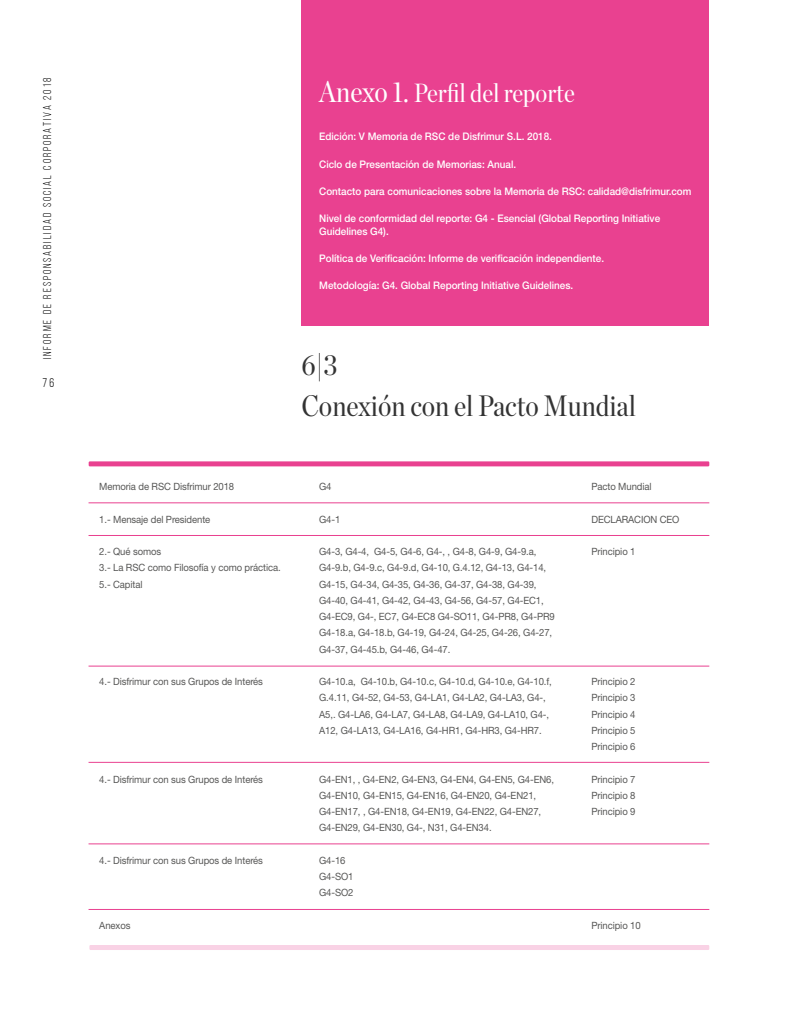
<style>
.page{position:relative;width:798px;height:1028px;background:#fff}
.page>*{position:absolute;margin:0;border:0;box-sizing:border-box;transform-origin:0 0}
.t1{font:29.5px "Chronicle Disp Cond";color:#333}
.t2{font:26.25px "Chronicle Disp Cond";color:#fff}
.t3{font:12.5px "Bebas Neue";color:#000}
.t4{font:11.25px "Bebas Neue";letter-spacing:.17em;color:#000}
.t5{font:500 10.38px/13px "Helvetica Neue LT Std";color:#fff;scale:.95 1}
.t6{font:10px/16.2px "Helvetica Neue LT Std";letter-spacing:-.01em;color:#575756;scale:.95 1}
.s1{font-size:29.5px}
</style>
<div class="page">
<div style="left:301px;top:0;width:408px;height:326px;background:#e94190"></div>
<div style="left:89px;top:461px;width:620px;height:5px;background:#e94190"></div>
<div style="left:89px;top:945px;width:620px;height:5px;background:#f9d2e5"></div>
<hr style="left:88px;top:502px;width:621px;height:1px;background:#e94190">
<hr style="left:88px;top:535px;width:621px;height:1px;background:#e94190">
<hr style="left:88px;top:666px;width:621px;height:1px;background:#e94190">
<hr style="left:88px;top:762px;width:621px;height:1px;background:#e94190">
<hr style="left:88px;top:843px;width:621px;height:1px;background:#e94190">
<hr style="left:88px;top:909px;width:621px;height:1px;background:#e94190">
<p class="t4" style="left:41px;top:359px;width:283px;rotate:-90deg">Informe de responsabilidad social corporativa 2018</p>
<p class="t3" style="left:43px;top:376px;width:13px">76</p>
<h2 class="t2" style="left:319px;top:72px;width:257px"><span class="s1">Anexo 1.</span> Perfil del reporte</h2>
<p class="t5" style="left:319px;top:130px;width:246px">Edición: V Memoria de RSC de Disfrimur S.L. 2018.</p>
<p class="t5" style="left:319px;top:157px;width:209px">Ciclo de Presentación de Memorias: Anual.</p>
<p class="t5" style="left:319px;top:184px;width:393px">Contacto para comunicaciones sobre la Memoria de RSC: calidad@disfrimur.com</p>
<p class="t5" style="left:319px;top:212px;width:360px">Nivel de conformidad del reporte: G4 - Esencial (Global Reporting Initiative<br>Guidelines G4).</p>
<p class="t5" style="left:319px;top:252px;width:301px">Política de Verificación: Informe de verificación independiente.</p>
<p class="t5" style="left:319px;top:279px;width:269px">Metodología: G4. Global Reporting Initiative Guidelines.</p>
<h1 class="t1" style="left:301px;top:341px;width:37px">6|3</h1>
<h1 class="t1" style="left:301px;top:383px;width:336px">Conexión con el Pacto Mundial</h1>
<p class="t6" style="left:99px;top:478px;width:143px">Memoria de RSC Disfrimur 2018</p>
<p class="t6" style="left:99px;top:511px;width:118px">1.- Mensaje del Presidente</p>
<p class="t6" style="left:99px;top:543px;width:192px">2.- Qué somos<br>3.- La RSC como Filosofía y como práctica.<br>5.- Capital</p>
<p class="t6" style="left:99px;top:673px;width:174px">4.- Disfrimur con sus Grupos de Interés</p>
<p class="t6" style="left:99px;top:771px;width:174px">4.- Disfrimur con sus Grupos de Interés</p>
<p class="t6" style="left:99px;top:852px;width:174px">4.- Disfrimur con sus Grupos de Interés</p>
<p class="t6" style="left:99px;top:917px;width:34px">Anexos</p>
<p class="t6" style="left:319px;top:478px;width:15px">G4</p>
<p class="t6" style="left:319px;top:511px;width:24px">G4-1</p>
<p class="t6" style="left:319px;top:543px;width:249px">G4-3, G4-4, G4-5, G4-6, G4-, , G4-8, G4-9, G4-9.a, G4-9.b, G4-9.c, G4-9.d, G4-10, G.4.12, G4-13, G4-14, G4-15, G4-34, G4-35, G4-36, G4-37, G4-38, G4-39, G4-40, G4-41, G4-42, G4-43, G4-56, G4-57, G4-EC1, G4-EC9, G4-, EC7, G4-EC8 G4-SO11, G4-PR8, G4-PR9<br>G4-18.a, G4-18.b, G4-19, G4-24, G4-25, G4-26, G4-27, G4-37, G4-45.b, G4-46, G4-47.</p>
<p class="t6" style="left:319px;top:673px;width:246px">G4-10.a, G4-10.b, G4-10.c, G4-10.d, G4-10.e, G4-10.f, G.4.11, G4-52, G4-53, G4-LA1, G4-LA2, G4-LA3, G4-, A5,. G4-LA6, G4-LA7, G4-LA8, G4-LA9, G4-LA10, G4-, A12, G4-LA13, G4-LA16, G4-HR1, G4-HR3, G4-HR7.</p>
<p class="t6" style="left:319px;top:771px;width:248px">G4-EN1, , G4-EN2, G4-EN3, G4-EN4, G4-EN5, G4-EN6, G4-EN10, G4-EN15, G4-EN16, G4-EN20, G4-EN21, G4-EN17, , G4-EN18, G4-EN19, G4-EN22, G4-EN27, G4-EN29, G4-EN30, G4-, N31, G4-EN34.</p>
<p class="t6" style="left:319px;top:852px;width:38px">G4-16<br>G4-SO1<br>G4-SO2</p>
<p class="t6" style="left:591px;top:478px;width:65px">Pacto Mundial</p>
<p class="t6" style="left:591px;top:511px;width:94px">DECLARACION CEO</p>
<p class="t6" style="left:591px;top:543px;width:48px">Principio 1</p>
<p class="t6" style="left:591px;top:673px;width:48px;text-align:justify">Principio 2<br>Principio 3<br>Principio 4<br>Principio 5<br>Principio 6</p>
<p class="t6" style="left:591px;top:771px;width:48px;text-align:justify">Principio 7<br>Principio 8<br>Principio 9</p>
<p class="t6" style="left:591px;top:917px;width:53px">Principio 10</p>
</div>
